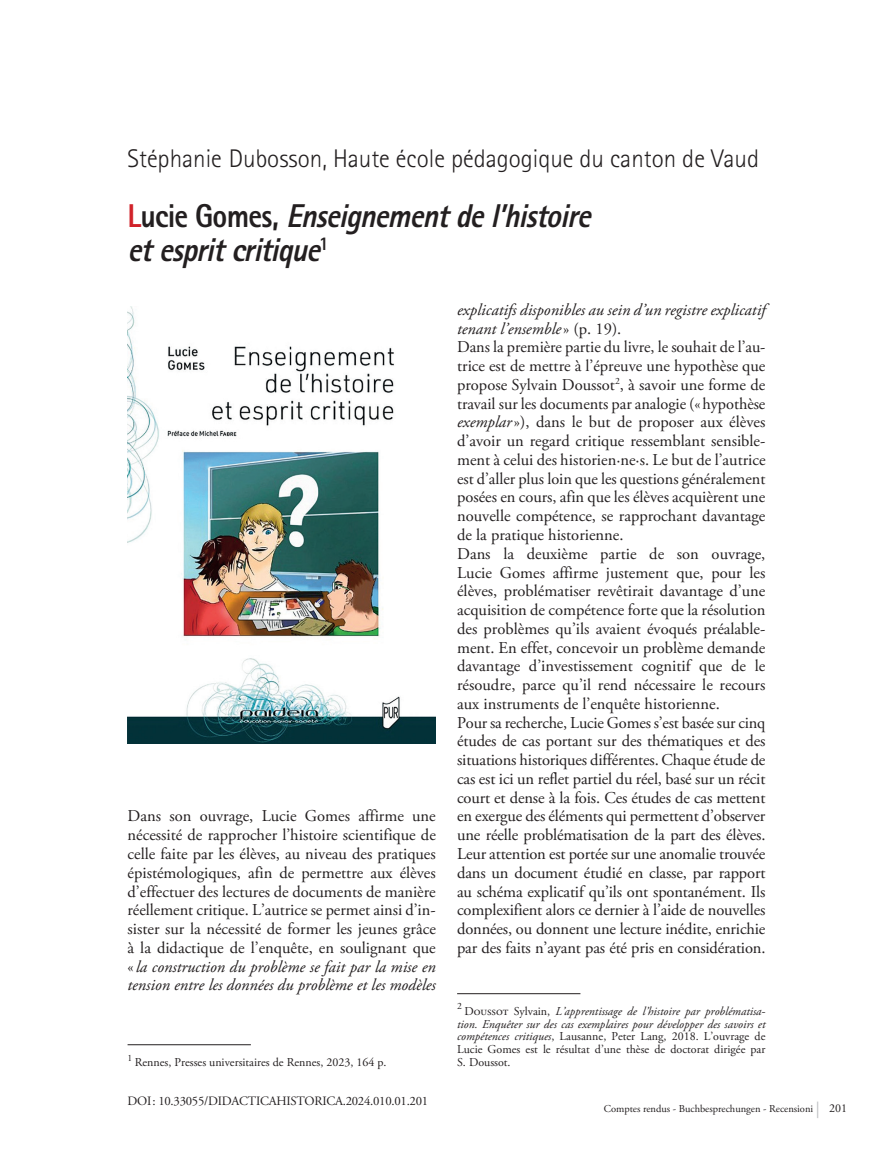
<style>
.page{position:relative;width:893px;height:1149px;background:#fff}
.page>*{position:absolute;margin:0;border:0;box-sizing:border-box;transform-origin:0 0}
.t1{font:italic 800 33px/34.5px "Rotis Sans Serif";color:#231f20;scale:.9 1}
.t2{font:300 25.5px "Rotis Sans Serif";color:#231f20}
.t3{font:16.5px/18.8px "Adobe Garamond Pro";letter-spacing:-.01em;color:#231f20;text-align:justify}
.t4{font:12.75px "Adobe Garamond Pro";letter-spacing:-.02em;color:#231f20}
.t5{font:italic 12px/12.8px "Adobe Garamond Pro";color:#231f20;text-align:justify}
.t6{font:12px "Adobe Garamond Pro";color:#231f20}
.t7{font:10.5px "Adobe Garamond Pro";color:#231f20}
.t8{font:9.6px "Adobe Garamond Pro";color:#231f20}
.s1{font-style:normal;color:#d1232a}
.s2{font-style:normal}
.s3{font-style:italic}
.s4{font-size:16.5px;color:#bcbdc0}
.s5{font-size:12px}
</style>
<div class="page">
<hr style="left:128px;top:1044px;width:123px;height:1px;background:#231f20">
<hr style="left:457px;top:993px;width:123px;height:1px;background:#231f20">
<img style="left:128px;top:306px;width:308px;height:437px">
<h2 class="t2" style="left:128px;top:143px;width:633px">Stéphanie Dubosson, Haute école pédagogique du canton de Vaud</h2>
<h1 class="t1" style="left:128px;top:198px;width:526px"><span class="s1">L</span> <span class="s2">u c i e G o m e s ,</span> Enseignementdel’histoire etespritcritique<sup>1</sup></h1>
<p class="t3" style="left:128px;top:807px;width:310px">Dans son ouvrage, Lucie Gomes affirme une nécessité de rapprocher l’histoire scientifique de celle faite par les élèves, au niveau des pratiques épistémologiques, afin de permettre aux élèves d’effectuer des lectures de documents de manière réellement critique. L’autrice se permet ainsi d’in&shy;sister sur la nécessité de former les jeunes grâce à la didactique de l’enquête, en soulignant que «<span class="s3">la construction du problème se fait par la mise en tension entre les données du problème et les modèles</span></p>
<p class="t8" style="left:128px;top:1051px;width:6px">1</p>
<p class="t6" style="left:135px;top:1054px;width:253px">Rennes, Presses universitaires de Rennes, 2023, 164 p.</p>
<p class="t4" style="left:128px;top:1092px;width:302px">DOI: 10.33055/DIDACTICAHISTORICA.2024.010.01.201</p>
<p class="t3" style="left:457px;top:301px;width:310px;text-align:left"><span class="s3">explicatifs disponibles au sein d’un registre explicatif tenant l’ensemble</span>» (p. 19).<br>Dans la première partie du livre, le souhait de l’au&shy;trice est de mettre à l’épreuve une hypothèse que propose Sylvain Doussot<sup>2</sup>, à savoir une forme de travail sur les documents par analogie («hypothèse <span class="s3">exemplar</span>»), dans le but de proposer aux élèves d’avoir un regard critique ressemblant sensible&shy;ment à celui des historien·ne·s. Le but de l’autrice est d’aller plus loin que les questions généralement posées en cours, afin que les élèves acquièrent une nouvelle compétence, se rapprochant davantage de la pratique historienne.<br>Dans la deuxième partie de son ouvrage, Lucie Gomes affirme justement que, pour les élèves, problématiser revêtirait davantage d’une acquisition de compétence forte que la résolution des problèmes qu’ils avaient évoqués préalable&shy;ment. En effet, concevoir un problème demande davantage d’investissement cognitif que de le résoudre, parce qu’il rend nécessaire le recours aux instruments de l’enquête historienne.<br>Pour sa recherche, Lucie Gomes s’est basée sur cinq études de cas portant sur des thématiques et des situations historiques différentes. Chaque étude de cas est ici un reflet partiel du réel, basé sur un récit court et dense à la fois. Ces études de cas mettent en exergue des éléments qui permettent d’observer une réelle problématisation de la part des élèves.<br>Leur attention est portée sur une anomalie trouvée dans un document étudié en classe, par rapport au schéma explicatif qu’ils ont spontanément. Ils complexifient alors ce dernier à l’aide de nouvelles données, ou donnent une lecture inédite, enrichie par des faits n’ayant pas été pris en considération.</p>
<p class="t8" style="left:457px;top:1000px;width:6px">2</p>
<p class="t5" style="left:457px;top:1004px;width:310px;text-indent:7px"><span class="s2">Doussot Sylvain,</span> L’apprentissage de l’histoire par problématisa&shy;tion. Enquêter sur des cas exemplaires pour développer des savoirs et compétences critiques<span class="s2">, Lausanne, Peter Lang, 2018. L’ouvrage de Lucie Gomes est le résultat d’une thèse de doctorat dirigée par S. Doussot.</span></p>
<p class="t7" style="left:604px;top:1101px;width:245px">Comptes rendus - Buchbesprechungen - Recensioni <span class="s4">|</span> <span class="s5">201</span></p>
</div>
